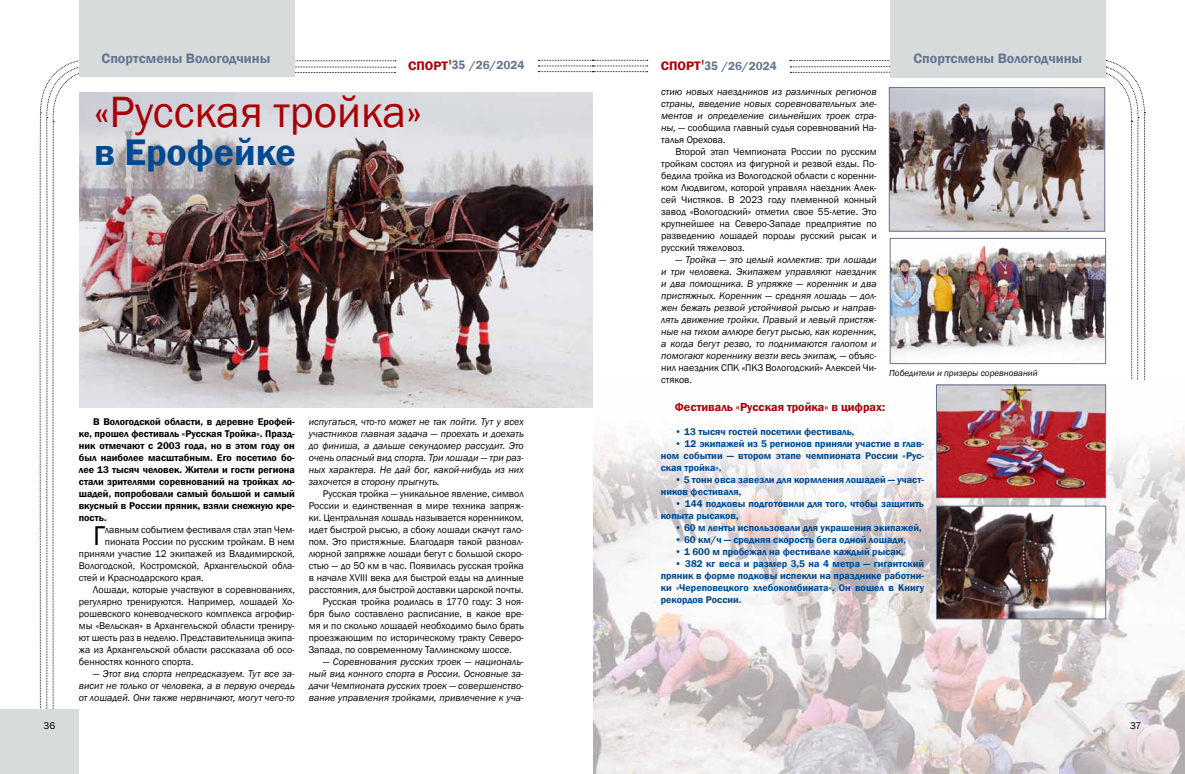
<style>
.page{position:relative;width:1185px;height:774px;background:#fff}
.page>*{position:absolute;margin:0;border:0;box-sizing:border-box;transform-origin:0 0}
.t1{font:45px "Franklin Gothic";color:#a90005}
.t2{font:600 38px "Franklin Gothic";color:#004990}
.t3{font:28px "Franklin Gothic";color:#000}
.t4{font:600 14px "Franklin Gothic";color:#677490}
.t5{font:600 12px "Franklin Gothic";color:#677490}
.t6{font:600 12px "Franklin Gothic";color:#a90005}
.t7{font:10px/12px "Franklin Gothic";color:#000;text-align:justify}
.t8{font:italic 10px/12px "Franklin Gothic";color:#000;text-align:justify}
.t9{font:600 10px/12px "Franklin Gothic";color:#004990;text-align:justify}
.t10{font:600 10px/12px "Franklin Gothic";color:#000;text-align:justify}
.t11{font:italic 9px "Franklin Gothic";color:#000}
.s1{font-size:12.6px;color:#a90005}
.s2{font-weight:400;font-size:18px;color:#a90005}
.s3{font-stretch:condensed;font-size:12.6px}
.s4{font-style:normal}
</style>
<div class="page">
<svg style="left:40px;top:60px;width:356px;height:650px"></svg>
<div style="left:0;top:710px;width:79px;height:64px;background:#d8dbdc"></div>
<div style="left:79px;top:0;width:216px;height:77px;background:#d8dbdc"></div>
<svg style="left:790px;top:60px;width:355px;height:320px"></svg>
<div style="left:890px;top:0;width:216px;height:77px;background:#d8dbdc"></div>
<svg style="left:538px;top:60px;width:110px;height:12px"></svg>
<img style="left:593px;top:384px;width:591px;height:390px">
<img style="left:79px;top:93px;width:513px;height:314px">
<img style="left:891px;top:89px;width:212px;height:140px">
<div style="left:889px;top:87px;width:216px;height:144px;border:1px solid #677490"></div>
<img style="left:892px;top:240px;width:212px;height:122px">
<div style="left:890px;top:238px;width:216px;height:126px;border:1px solid #677490"></div>
<img style="left:938px;top:387px;width:166px;height:109px">
<div style="left:936px;top:385px;width:170px;height:113px;border:1px solid #677490"></div>
<img style="left:938px;top:508px;width:166px;height:109px">
<div style="left:936px;top:506px;width:170px;height:113px;border:1px solid #677490"></div>
<h3 class="t4" style="left:102px;top:49px;width:170px">Спортсмены Вологодчины</h3>
<h3 class="t4" style="left:913px;top:50px;width:170px">Спортсмены Вологодчины</h3>
<p class="t5" style="left:408px;top:58px;width:118px"><span class="s1">СПОРТ</span><span class="s2">'</span><span class="s3">35</span> /26/2024</p>
<p class="t5" style="left:661px;top:58px;width:118px"><span class="s1">СПОРТ</span><span class="s2">'</span><span class="s3">35</span> /26/2024</p>
<h1 class="t1" style="left:94px;top:84px;width:329px">«Русская тройка»</h1>
<h2 class="t2" style="left:94px;top:129px;width:203px">в Ерофейке</h2>
<p class="t10" style="left:79px;top:416px;width:217px;text-indent:14px">В Вологодской области, в деревне Ерофей&shy;ке, прошел фестиваль «Русская Тройка». Празд&shy;ник отмечают с 2003 года, но в этом году он был наиболее масштабным. Его посетило бо&shy;лее 13 тысяч человек. Жители и гости региона стали зрителями соревнований на тройках ло&shy;шадей, попробовали самый большой и самый вкусный в России пряник, взяли снежную кре&shy;пость.</p>
<h3 class="t3" style="left:93px;top:518px;width:13px">Г</h3>
<p class="t7" style="left:105px;top:524px;width:191px">лавным событием фестиваля стал этап Чем-</p>
<p class="t7" style="left:105px;top:536px;width:191px">пионата России по русским тройкам. В нем</p>
<p class="t7" style="left:79px;top:548px;width:217px">приняли участие 12 экипажей из Владимирской,</p>
<p class="t7" style="left:79px;top:560px;width:217px">Вологодской, Костромской, Архангельской обла-</p>
<p class="t7" style="left:79px;top:572px;width:126px">стей и Краснодарского края.</p>
<p class="t7" style="left:93px;top:584px;width:203px">Лошади, которые участвуют в соревнованиях,</p>
<p class="t7" style="left:79px;top:596px;width:217px">регулярно тренируются. Например, лошадей Хо-</p>
<p class="t7" style="left:79px;top:608px;width:217px">рошевского коневодческого комплекса агрофир-</p>
<p class="t7" style="left:79px;top:620px;width:217px">мы «Вельская» в Архангельской области трениру-</p>
<p class="t7" style="left:79px;top:632px;width:217px">ют шесть раз в неделю. Представительница экипа-</p>
<p class="t7" style="left:79px;top:644px;width:217px">жа из Архангельской области рассказала об осо-</p>
<p class="t7" style="left:79px;top:656px;width:116px">бенностях конного спорта.</p>
<p class="t8" style="left:79px;top:668px;width:217px;text-indent:14px">— Этот вид спорта непредсказуем. Тут все за&shy;висит не только от человека, а в первую очередь от лошадей. Они также нервничают, могут чего-то</p>
<p class="t8" style="left:309px;top:416px;width:216px">испугаться, что-то может не так пойти. Тут у всех участников главная задача — проехать и доехать до финиша, а дальше секундомер рассудит. Это очень опасный вид спорта. Три лошади — три раз&shy;ных характера. Не дай бог, какой-нибудь из них захочется в сторону прыгнуть.</p>
<p class="t7" style="left:323px;top:488px;width:202px">Русская тройка — уникальное явление, символ</p>
<p class="t7" style="left:309px;top:500px;width:216px">России и единственная в мире техника запряж-</p>
<p class="t7" style="left:309px;top:512px;width:216px">ки. Центральная лошадь называется коренником,</p>
<p class="t7" style="left:309px;top:524px;width:216px">идет быстрой рысью, а сбоку лошади скачут гало-</p>
<p class="t7" style="left:309px;top:536px;width:216px">пом. Это пристяжные. Благодаря такой разноал-</p>
<p class="t7" style="left:309px;top:548px;width:216px">люрной запряжке лошади бегут с большой скоро-</p>
<p class="t7" style="left:309px;top:560px;width:216px">стью — до 50 км в час. Появилась русская тройка</p>
<p class="t7" style="left:309px;top:572px;width:216px">в начале XVIII века для быстрой езды на длинные</p>
<p class="t7" style="left:309px;top:584px;width:216px">расстояния, для быстрой доставки царской почты.</p>
<p class="t7" style="left:323px;top:596px;width:202px">Русская тройка родилась в 1770 году: 3 ноя-</p>
<p class="t7" style="left:309px;top:608px;width:216px">бря было составлено расписание, в какое вре-</p>
<p class="t7" style="left:309px;top:620px;width:216px">мя и по сколько лошадей необходимо было брать</p>
<p class="t7" style="left:309px;top:632px;width:216px">проезжающим по историческому тракту Северо-</p>
<p class="t7" style="left:309px;top:644px;width:205px">Запада, по современному Таллинскому шоссе.</p>
<p class="t8" style="left:309px;top:656px;width:216px;text-indent:14px">— Соревнования русских троек — националь&shy;ный вид конного спорта в России. Основные за&shy;дачи Чемпионата русских троек — совершенство&shy;вание управления тройками, привлечение к уча-</p>
<p class="t8" style="left:661px;top:85px;width:217px">стию новых наездников из различных регионов страны, введение новых соревновательных эле&shy;ментов и определение сильнейших троек стра&shy;ны, <span class="s4">— сообщила главный судья соревнований На&shy;талья Орехова.</span></p>
<p class="t7" style="left:661px;top:145px;width:217px;text-indent:14px">Второй этап Чемпионата России по русским тройкам состоял из фигурной и резвой езды. По&shy;бедила тройка из Вологодской области с коренни&shy;ком Людвигом, которой управлял наездник Алек&shy;сей Чистяков. В 2023 году племенной конный завод «Вологодский» отметил свое 55-летие. Это крупнейшее на Северо-Западе предприятие по разведению лошадей породы русский рысак и русский тяжеловоз.</p>
<p class="t8" style="left:661px;top:253px;width:217px;text-indent:14px">— Тройка — это целый коллектив: три лошади и три человека. Экипажем управляют наездник и два помощника. В упряжке — коренник и два пристяжных. Коренник — средняя лошадь — дол&shy;жен бежать резвой устойчивой рысью и направ&shy;лять движение тройки. Правый и левый пристяж&shy;ные на тихом аллюре бегут рысью, как коренник, а когда бегут резво, то поднимаются галопом и помогают кореннику везти весь экипаж, <span class="s4">— объяс&shy;нил наездник СПК «ПКЗ Вологодский» Алексей Чи&shy;стяков.</span></p>
<p class="t6" style="left:675px;top:400px;width:212px">Фестиваль «Русская тройка» в цифрах:</p>
<p class="t9" style="left:675px;top:426px;width:181px">• 13 тысяч гостей посетили фестиваль,</p>
<p class="t9" style="left:661px;top:438px;width:265px;text-indent:14px">• 12 экипажей из 5 регионов приняли участие в глав&shy;ном событии — втором этапе чемпионата России «Рус&shy;ская тройка»,</p>
<p class="t9" style="left:661px;top:474px;width:265px;text-indent:14px">• 5 тонн овса завезли для кормления лошадей — участ&shy;ников фестиваля,</p>
<p class="t9" style="left:661px;top:498px;width:265px;text-indent:14px">• 144 подковы подготовили для того, чтобы защитить копыта рысаков,</p>
<p class="t9" style="left:675px;top:522px;width:248px">• 60 м ленты использовали для украшения экипажей,</p>
<p class="t9" style="left:675px;top:534px;width:232px">• 60 км/ч — средняя скорость бега одной лошади,</p>
<p class="t9" style="left:675px;top:546px;width:230px">• 1 600 м пробежал на фестивале каждый рысак,</p>
<p class="t9" style="left:661px;top:558px;width:265px;text-indent:14px">• 382 кг веса и размер 3,5 на 4 метра — гигантский пряник в форме подковы испекли на празднике работни&shy;ки «Череповецкого хлебокомбината». Он вошел в Книгу рекордов России.</p>
<p class="t11" style="left:889px;top:367px;width:150px">Победители и призеры соревнований</p>
<p class="t7" style="left:44px;top:720px;width:13px">36</p>
<p class="t7" style="left:1130px;top:720px;width:13px">37</p>
</div>
